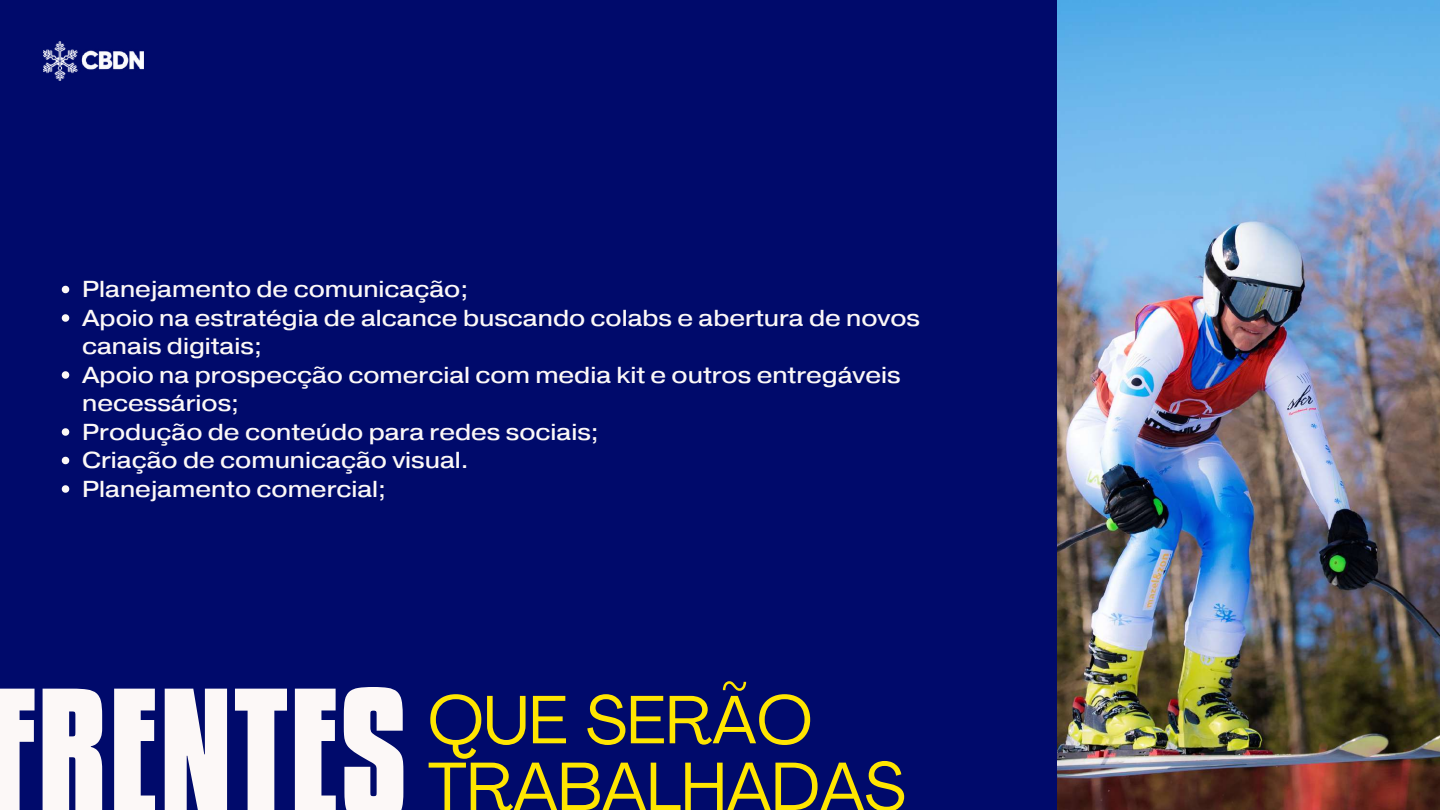
<style>
.page{position:relative;width:1440px;height:810px;background:#000a6b}
.page>*{position:absolute;margin:0;border:0;box-sizing:border-box;transform-origin:0 0}
.t1{font:700 164.2px "Kenyan Coffee Rg";color:#fcf8f7}
.t2{font:67.3px/66.8px "Agrandir";color:#ffe600}
.t3{font:23px/28.5px "Pragmatica Ext";color:#fcf8f7}
</style>
<div class="page">
<img style="left:43px;top:41px;width:100px;height:40px">
<img style="left:1058px;top:0;width:382px;height:810px">
<svg style="left:62px;top:286px;width:7px;height:7px"></svg>
<svg style="left:62px;top:314px;width:7px;height:8px"></svg>
<svg style="left:62px;top:371px;width:7px;height:8px"></svg>
<svg style="left:62px;top:428px;width:7px;height:8px"></svg>
<svg style="left:62px;top:457px;width:7px;height:7px"></svg>
<svg style="left:62px;top:485px;width:7px;height:8px"></svg>
<p class="t3" style="left:82px;top:276px;width:840px">Planejamento de comunicação;<br>Apoio na estratégia de alcance buscando colabs e abertura de novos canais digitais;<br>Apoio na prospecção comercial com media kit e outros entregáveis necessários;<br>Produção de conteúdo para redes sociais;<br>Criação de comunicação visual.<br>Planejamento comercial;</p>
<h1 class="t1" style="left:-14px;top:655px;width:423px">FRENTES</h1>
<h2 class="t2" style="left:428px;top:693px;width:479px">QUE SERÃO<br>TRABALHADAS</h2>
</div>
